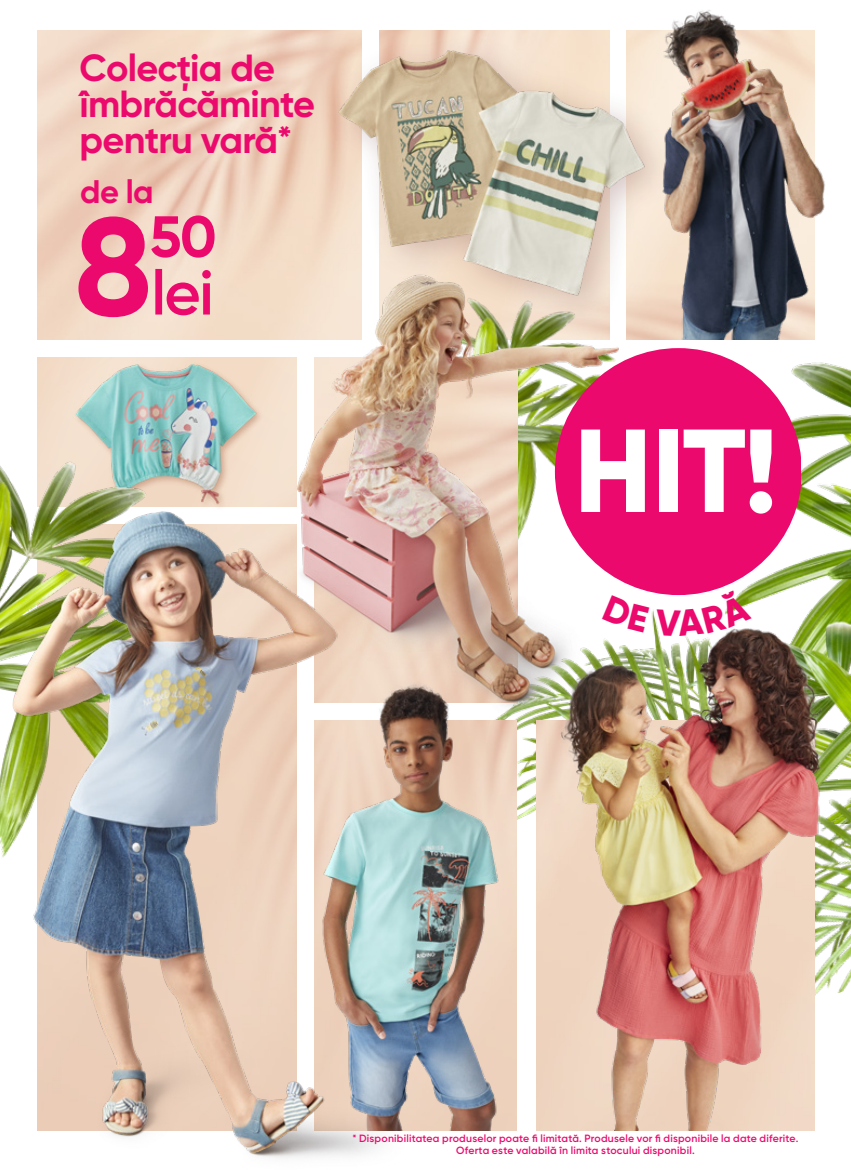
<style>
.page{position:relative;width:851px;height:1170px;background:#fff}
.page>*{position:absolute;margin:0;border:0;box-sizing:border-box;transform-origin:0 0}
.t1{font:700 138.45px "Gilroy";color:#ec096d}
.t2{font:700 57.9px "Gilroy";color:#ec096d}
.t3{font:700 37.8px/36.2px "Gilroy";letter-spacing:-.02em;color:#ec096d}
.t4{font:700 32.55px "Gilroy";color:#ec096d}
.t5{font:600 10.5px/12px "Gilroy";letter-spacing:.02em;color:#ec096d;text-align:center}
</style>
<div class="page">
<img style="left:503px;top:362px;width:347px;height:458px">
<img style="left:503px;top:720px;width:14px;height:409px">
<img style="left:646px;top:10px;width:179px;height:330px">
<img style="left:415px;top:717px;width:88px;height:412px">
<img style="left:63px;top:325px;width:202px;height:182px">
<img style="left:286px;top:269px;width:346px;height:448px">
<img style="left:0;top:430px;width:237px;height:428px">
<div style="left:324px;top:31px;width:355px;height:297px;background:#77403b;opacity:.29"></div>
<img style="left:337px;top:33px;width:311px;height:268px">
<img style="left:12px;top:511px;width:403px;height:647px">
<img style="left:537px;top:600px;width:313px;height:529px">
<svg style="left:555px;top:348px;width:245px;height:247px;fill:#ec096d"></svg>
<svg style="left:581px;top:429px;width:63px;height:83px"></svg>
<div style="left:659px;top:429px;width:18px;height:83px;background:#fff"></div>
<svg style="left:683px;top:429px;width:89px;height:84px"></svg>
<svg style="left:155px;top:269px;width:56px;height:46px"></svg>
<svg style="left:602px;top:595px;width:47px;height:38px"></svg>
<svg style="left:655px;top:588px;width:96px;height:48px"></svg>
<h3 class="t3" style="left:80px;top:50px;width:237px">Colecția de îmbrăcăminte pentru vară*</h3>
<h3 class="t4" style="left:80px;top:171px;width:75px">de la</h3>
<h1 class="t1" style="left:74px;top:180px;width:80px">8</h1>
<h2 class="t2" style="left:150px;top:200px;width:68px">50</h2>
<p class="t5" style="left:352px;top:1132px;width:447px">* Disponibilitatea produselor poate fi limitată. Produsele vor fi disponibile la date diferite.<br>Oferta este valabilă în limita stocului disponibil.</p>
</div>
